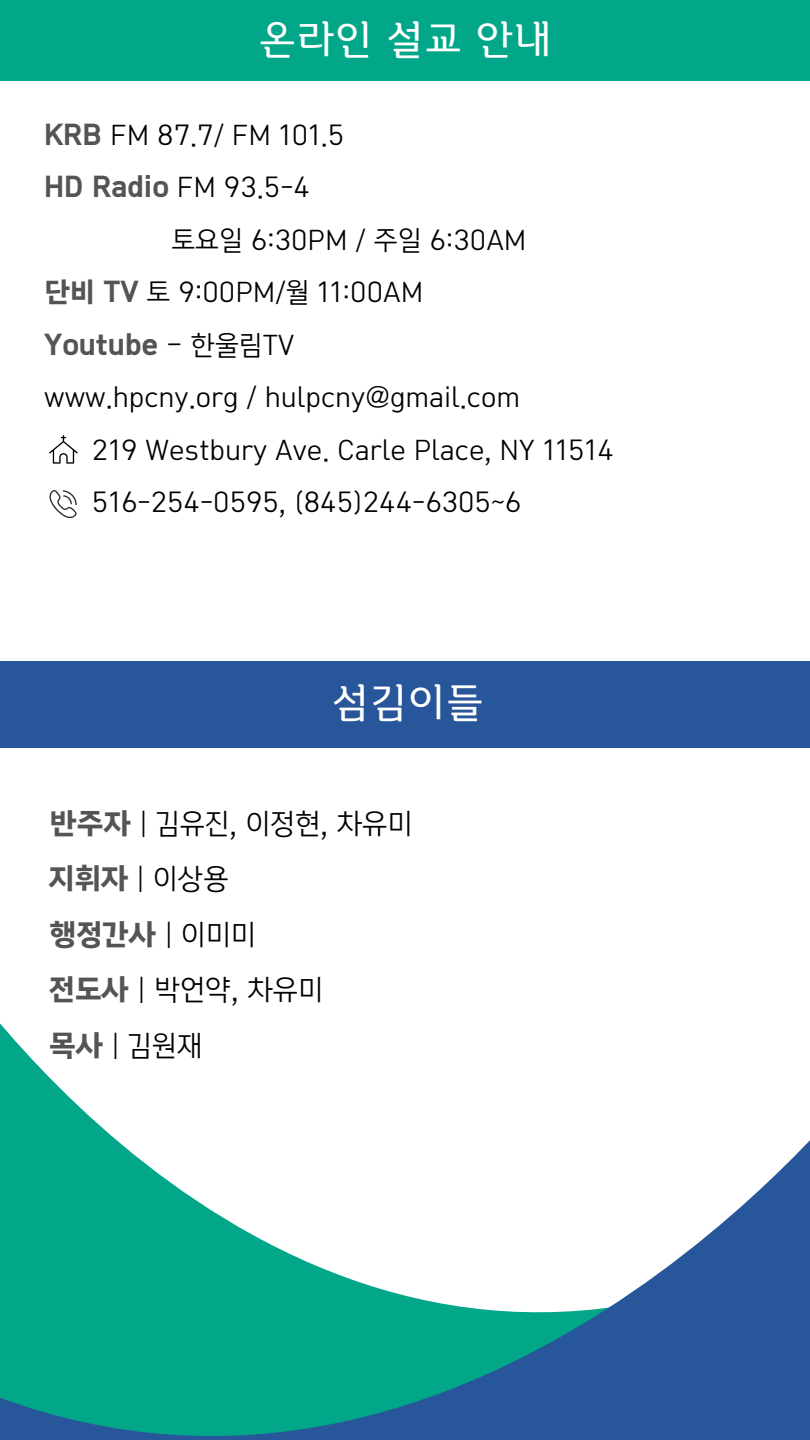
<style>
.page{position:relative;width:810px;height:1440px;background:#fff}
.page>*{position:absolute;margin:0;border:0;box-sizing:border-box;transform-origin:0 0}
.t1{font:42px "Canva YDV Somang 2 M";letter-spacing:.03em;color:#fff}
.t2{font:28px "Tlab Dotum Con R";color:#000}
.t3{font:28px "Tlab Dotum Con B";color:#545454}
.t4{font:26.5px "Tlab Dotum Con R";color:#000}
.t5{font:26.5px "Tlab Dotum Con B";color:#545454}
.s1{font-family:"Tlab Dotum Con B";color:#545454}
.s2{font-family:"Tlab Dotum Con R";color:#000}
</style>
<div class="page">
<div style="left:0;top:0;width:810px;height:81px;background:#02a689"></div>
<div style="left:0;top:661px;width:810px;height:86px;background:#27569a"></div>
<svg style="left:49px;top:490px;width:28px;height:28px"></svg>
<svg style="left:49px;top:435px;width:29px;height:29px"></svg>
<svg style="left:0;top:1023px;width:63px;height:68px"></svg>
<svg style="left:0;top:1091px;width:810px;height:349px"></svg>
<h1 class="t1" style="left:259px;top:18px;width:294px">온라인 설교 안내</h1>
<p class="t4" style="left:44px;top:118px;width:302px"><span class="s1">KRB</span> FM 87.7/ FM 101.5</p>
<p class="t4" style="left:44px;top:171px;width:267px"><span class="s1">HD Radio</span> FM 93.5-4</p>
<p class="t4" style="left:171px;top:223px;width:357px">토요일 6:30PM / 주일 6:30AM</p>
<p class="t4" style="left:44px;top:276px;width:381px"><span class="s1">단비 TV</span> 토 9:00PM/월 11:00AM</p>
<h1 class="t5" style="left:44px;top:328px;width:252px">Youtube <span class="s2">– 한울림TV</span></h1>
<p class="t4" style="left:44px;top:381px;width:477px">www.hpcny.org / hulpcny@gmail.com</p>
<p class="t4" style="left:92px;top:433px;width:523px">219 Westbury Ave. Carle Place, NY 11514</p>
<p class="t4" style="left:92px;top:486px;width:431px">516-254-0595, (845)244-6305~6</p>
<p class="t1" style="left:332px;top:681px;width:153px">섬김이들</p>
<p class="t2" style="left:49px;top:806px;width:365px"><span class="s1">반주자</span> | 김유진, 이정현, 차유미</p>
<p class="t2" style="left:49px;top:861px;width:181px"><span class="s1">지휘자</span> | 이상용</p>
<p class="t3" style="left:49px;top:917px;width:208px">행정간사 <span class="s2">| 이미미</span></p>
<p class="t2" style="left:49px;top:972px;width:275px"><span class="s1">전도사</span> | 박언약, 차유미</p>
<p class="t2" style="left:49px;top:1028px;width:155px"><span class="s1">목사</span> | 김원재</p>
</div>
